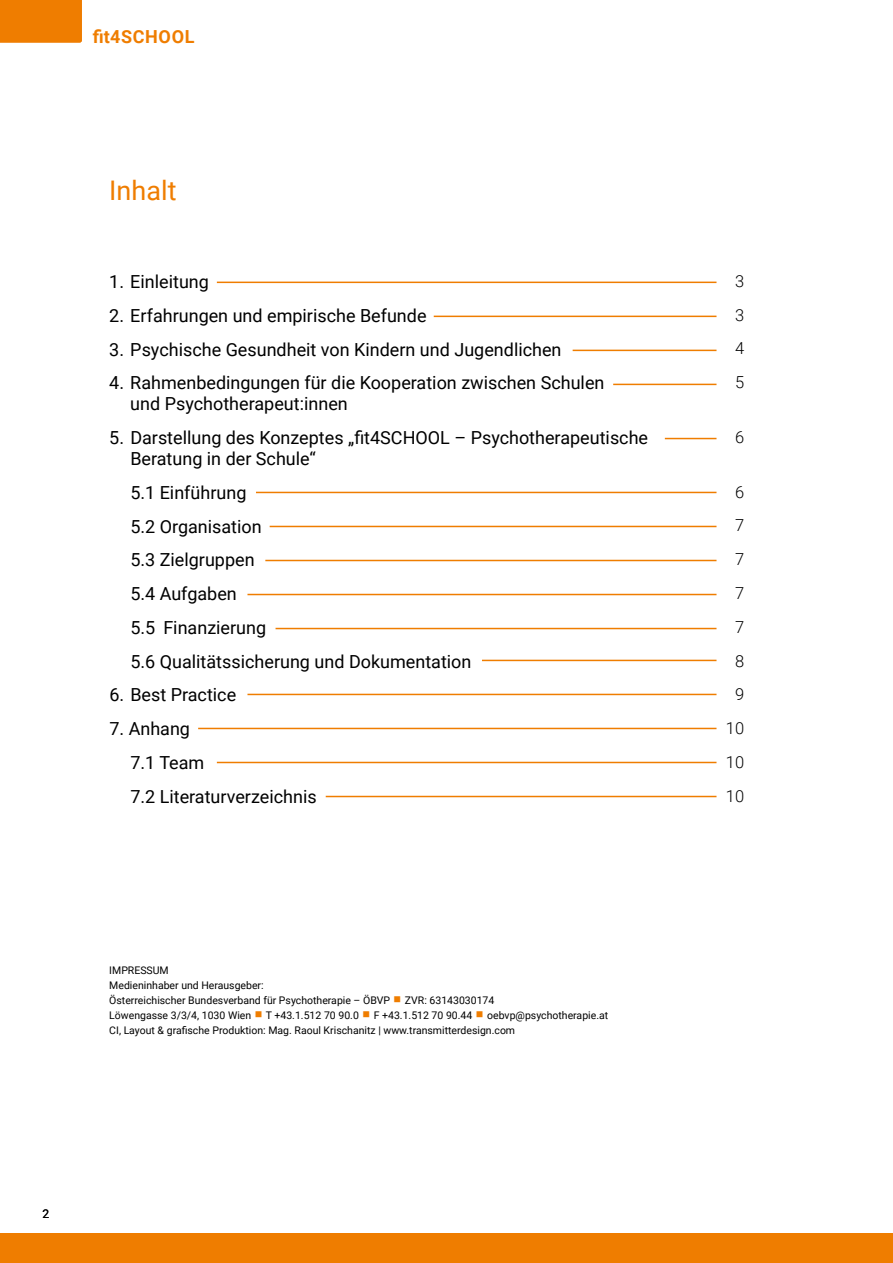
<style>
.page{position:relative;width:893px;height:1263px;background:#fff}
.page>*{position:absolute;margin:0;border:0;box-sizing:border-box;transform-origin:0 0}
.t1{font:27px "Roboto";color:#ef7d00}
.t2{font:18px/33.8px "Roboto";color:#000}
.t3{font:700 18px "Roboto";letter-spacing:.035em;color:#ef7d00}
.t4{font:300 16.5px/33.8px "Roboto";color:#000;text-align:justify}
.t5{font:12px "Roboto";color:#000}
.t6{font:10.5px/15px "Roboto";color:#000}
</style>
<div class="page">
<hr style="left:217px;top:282px;width:499px;height:1px;background:#ef7d00">
<hr style="left:434px;top:316px;width:282px;height:1px;background:#ef7d00">
<hr style="left:573px;top:350px;width:143px;height:1px;background:#ef7d00">
<hr style="left:613px;top:384px;width:103px;height:1px;background:#ef7d00">
<hr style="left:665px;top:438px;width:51px;height:1px;background:#ef7d00">
<hr style="left:256px;top:492px;width:460px;height:1px;background:#ef7d00">
<hr style="left:270px;top:526px;width:446px;height:1px;background:#ef7d00">
<hr style="left:265px;top:560px;width:451px;height:1px;background:#ef7d00">
<hr style="left:247px;top:594px;width:469px;height:1px;background:#ef7d00">
<hr style="left:276px;top:628px;width:440px;height:1px;background:#ef7d00">
<hr style="left:482px;top:660px;width:234px;height:1px;background:#ef7d00">
<hr style="left:247px;top:694px;width:469px;height:1px;background:#ef7d00">
<hr style="left:198px;top:728px;width:518px;height:1px;background:#ef7d00">
<hr style="left:217px;top:762px;width:499px;height:1px;background:#ef7d00">
<hr style="left:326px;top:796px;width:390px;height:1px;background:#ef7d00">
<div style="left:0;top:0;width:82px;height:43px;background:#ef7d00"></div>
<div style="left:0;top:1233px;width:893px;height:30px;background:#ef7d00"></div>
<p class="t3" style="left:93px;top:24px;width:103px">fit4SCHOOL</p>
<h1 class="t1" style="left:109px;top:171px;width:69px">Inhalt</h1>
<p class="t2" style="left:109px;top:264px;width:101px">1. Einleitung</p>
<p class="t2" style="left:109px;top:298px;width:319px">2. Erfahrungen und empirische Befunde</p>
<p class="t2" style="left:109px;top:332px;width:454px">3. Psychische Gesundheit von Kindern und Jugendlichen</p>
<p class="t2" style="left:130px;top:372px;width:476px;line-height:21px;text-indent:-21px">4. Rahmenbedingungen für die Kooperation zwischen Schulen und Psychotherapeut:innen</p>
<p class="t2" style="left:130px;top:426px;width:519px;line-height:21px;text-indent:-21px">5. Darstellung des Konzeptes „fit4SCHOOL – Psychotherapeutische<br>Beratung in der Schule“</p>
<p class="t2" style="left:130px;top:475px;width:343px">5.1 Einführung<br>5.2 Organisation<br>5.3 Zielgruppen<br>5.4 Aufgaben<br>5.5 Finanzierung<br>5.6 Qualitätssicherung und Dokumentation</p>
<p class="t2" style="left:109px;top:677px;width:128px">6. Best Practice</p>
<p class="t2" style="left:130px;top:711px;width:188px;text-indent:-21px">7. Anhang<br>7.1 Team<br>7.2 Literaturverzeichnis</p>
<p class="t6" style="left:109px;top:963px;width:282px">IMPRESSUM<br>Medieninhaber und Herausgeber:<br>Österreichischer Bundesverband für Psychotherapie – ÖBVP</p>
<p class="t6" style="left:405px;top:993px;width:91px">ZVR: 63143030174</p>
<p class="t6" style="left:109px;top:1008px;width:500px;text-indent:378px">oebvp@psychotherapie.at<br>CI, Layout &amp; grafische Produktion: Mag. Raoul Krischanitz | www.transmitterdesign.com</p>
<p class="t6" style="left:109px;top:1008px;width:143px">Löwengasse 3/3/4, 1030 Wien</p>
<p class="t6" style="left:266px;top:1008px;width:95px">T +43.1.512 70 90.0</p>
<p class="t6" style="left:374px;top:1008px;width:100px">F +43.1.512 70 90.44</p>
<p class="t5" style="left:43px;top:1205px;width:8px">2</p>
<p class="t4" style="left:735px;top:264px;width:11px">3<br>3<br>4<br>5</p>
<p class="t4" style="left:735px;top:420px;width:11px">6</p>
<p class="t4" style="left:726px;top:474px;width:20px;text-align:center">6<br>7<br>7<br>7<br>7<br>8<br>9<br>10<br>10<br>10</p>
</div>
